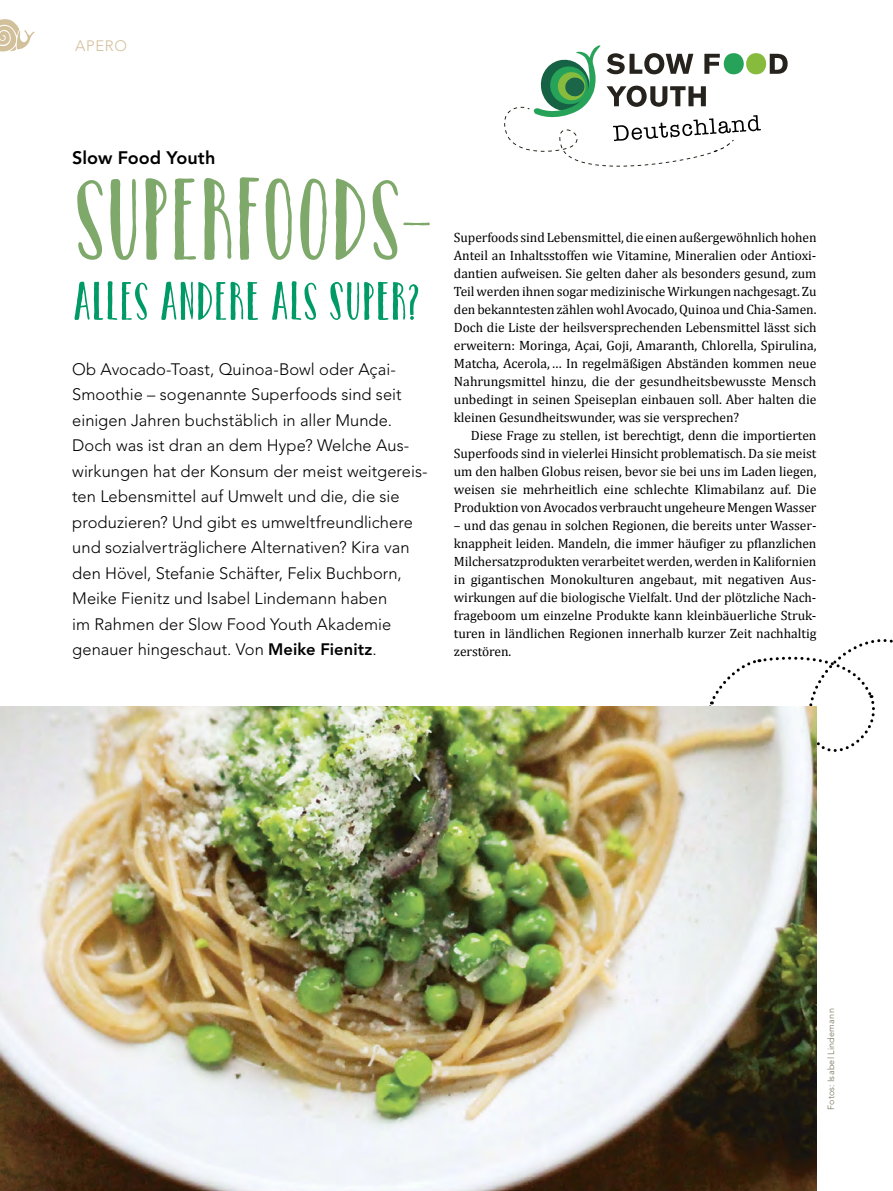
<style>
.page{position:relative;width:893px;height:1191px;background:#fff}
.page>*{position:absolute;margin:0;border:0;box-sizing:border-box;transform-origin:0 0}
.t1{font:109.5px "Catalina Avalon Sans";letter-spacing:-.02em;color:#7fa86b}
.t2{font:51px "Catalina Avalon Sans";letter-spacing:-.005em;color:#009a66}
.t3{font:800 18px "Avenir LT Std";color:#000}
.t4{font:300 16.5px/25.5px "Avenir LT Std";color:#000}
.t5{font:300 15px "Avenir LT Std";letter-spacing:.045em;color:#d2c09b}
.t6{font:13.5px/18px "Cambria";letter-spacing:-.005em;color:#000;text-align:justify}
.t7{font:300 9px "Avenir LT Std";letter-spacing:.025em;color:#736f5a}
.s1{font-size:73.5px}
.s2{font-weight:800}
</style>
<div class="page">
<svg style="left:0;top:19px;width:35px;height:33px"></svg>
<svg style="left:709px;top:639px;width:184px;height:142px"></svg>
<svg style="left:504px;top:45px;width:284px;height:122px"></svg>
<img style="left:0;top:706px;width:816px;height:485px">
<p class="t5" style="left:75px;top:37px;width:53px">APERO</p>
<h3 class="t3" style="left:72px;top:147px;width:145px">Slow Food Youth</h3>
<h1 class="t1" style="left:72px;top:156px;width:362px">SUPERFOODS<span class="s1">–</span></h1>
<h2 class="t2" style="left:72px;top:271px;width:350px">ALLES ANDERE ALS SUPER?</h2>
<p class="t4" style="left:72px;top:356px;width:357px">Ob Avocado-Toast, Quinoa-Bowl oder Açai-Smoothie – sogenannte Superfoods sind seit einigen Jahren buchstäblich in aller Munde.<br>Doch was ist dran an dem Hype? Welche Aus&shy;wirkungen hat der Konsum der meist weitgereis&shy;ten Lebensmittel auf Umwelt und die, die sie produzieren? Und gibt es umweltfreundlichere und sozialverträglichere Alternativen? Kira van den Hövel, Stefanie Schäfter, Felix Buchborn, Meike Fienitz und Isabel Lindemann haben<br>im Rahmen der Slow Food Youth Akademie genauer hingeschaut. Von <span class="s2">Meike Fienitz</span>.</p>
<p class="t6" style="left:454px;top:228px;width:364px">Superfoods sind Lebensmittel, die einen außergewöhnlich hohen Anteil an Inhaltsstoffen wie Vitamine, Mineralien oder Antioxi&shy;dantien aufweisen. Sie gelten daher als besonders gesund, zum Teil werden ihnen sogar medizinische Wirkungen nachgesagt. Zu den bekanntesten zählen wohl Avocado, Quinoa und Chia-Samen.<br>Doch die Liste der heilsversprechenden Lebensmittel lässt sich erweitern: Moringa, Açai, Goji, Amaranth, Chlorella, Spirulina, Matcha, Acerola,… In regelmäßigen Abständen kommen neue Nahrungsmittel hinzu, die der gesundheitsbewusste Mensch unbedingt in seinen Speiseplan einbauen soll. Aber halten die kleinen Gesundheitswunder, was sie versprechen?</p>
<p class="t6" style="left:454px;top:426px;width:364px;text-indent:17px">Diese Frage zu stellen, ist berechtigt, denn die importierten Superfoods sind in vielerlei Hinsicht problematisch. Da sie meist um den halben Globus reisen, bevor sie bei uns im Laden liegen, weisen sie mehrheitlich eine schlechte Klimabilanz auf. Die Produktion von Avocados verbraucht ungeheure Mengen Wasser</p>
<p class="t6" style="left:454px;top:516px;width:364px">– und das genau in solchen Regionen, die bereits unter Wasser&shy;knappheit leiden. Mandeln, die immer häufiger zu pflanzlichen Milchersatzprodukten verarbeitet werden, werden in Kalifornien in gigantischen Monokulturen angebaut, mit negativen Aus&shy;wirkungen auf die biologische Vielfalt. Und der plötzliche Nach&shy;frageboom um einzelne Produkte kann kleinbäuerliche Struk&shy;turen in ländlichen Regionen innerhalb kurzer Zeit nachhaltig zerstören.</p>
<p class="t7" style="left:826px;top:1110px;width:103px;rotate:-90deg">Fotos: Isabel Lindemann</p>
</div>
